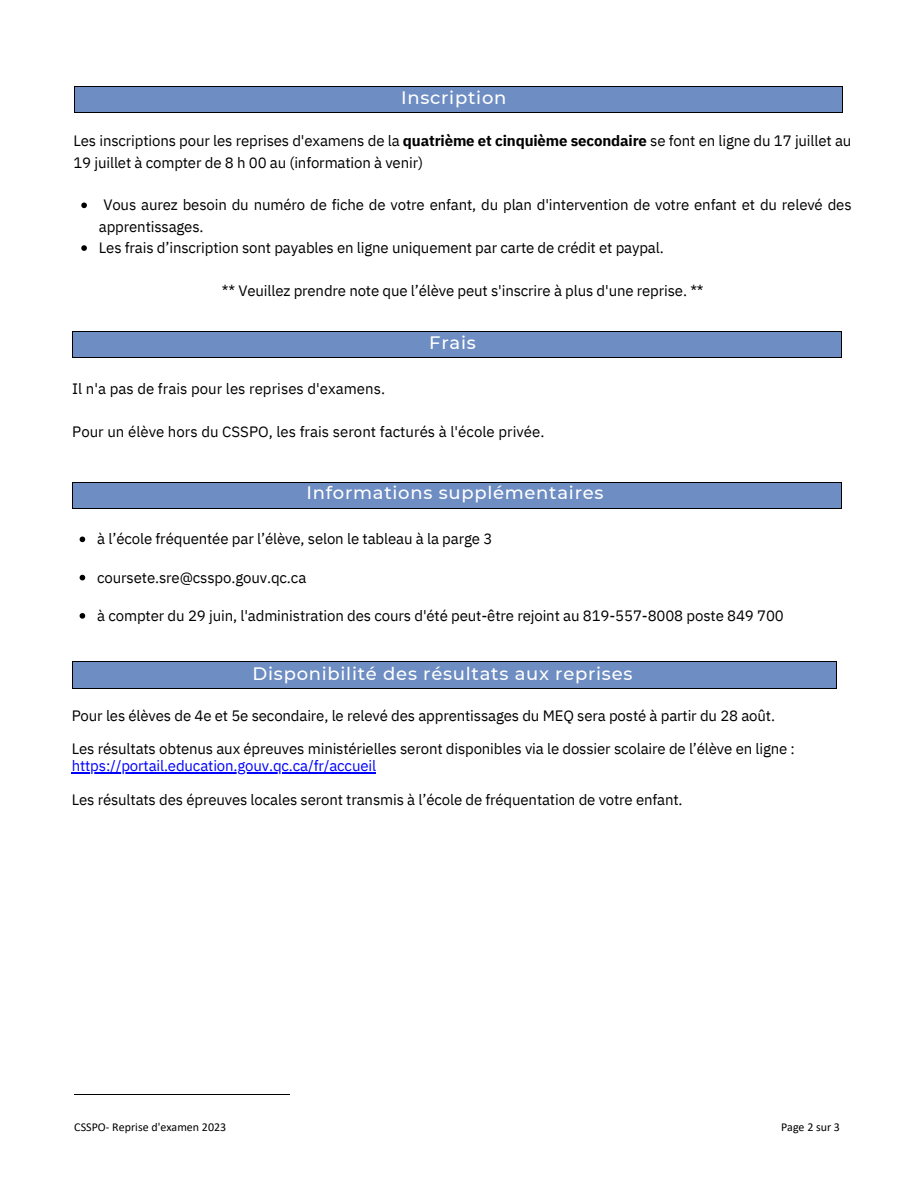
<style>
.page{position:relative;width:918px;height:1188px;background:#fff}
.page>*{position:absolute;margin:0;border:0;box-sizing:border-box;transform-origin:0 0}
.t1{font:500 18px "Montserrat";letter-spacing:.04em;color:#fff}
.t2{font:15px/21.3px "IBM Plex Sans";letter-spacing:-.01em;color:#000}
.t3{font:15px "IBM Plex Sans";letter-spacing:-.01em;color:#00f}
.t4{font:12px "Calibri";color:#000}
.s1{font-weight:700}
</style>
<div class="page">
<hr style="left:74px;top:1094px;width:216px;height:1px;background:#000">
<div style="left:83px;top:87px;width:752px;height:25px;background:#6e8dc2"></div>
<hr style="left:75px;top:86px;width:767px;height:1px;background:#000">
<svg style="left:74px;top:86px;width:1px;height:27px"></svg>
<hr style="left:75px;top:112px;width:767px;height:1px;background:#000">
<svg style="left:842px;top:86px;width:1px;height:27px"></svg>
<svg style="left:81px;top:203px;width:6px;height:5px"></svg>
<svg style="left:81px;top:245px;width:6px;height:6px"></svg>
<div style="left:73px;top:332px;width:768px;height:25px;background:#6e8dc2"></div>
<hr style="left:73px;top:331px;width:768px;height:1px;background:#000">
<svg style="left:72px;top:331px;width:1px;height:27px"></svg>
<hr style="left:73px;top:357px;width:768px;height:1px;background:#000">
<svg style="left:841px;top:331px;width:1px;height:27px"></svg>
<div style="left:80px;top:483px;width:754px;height:26px;background:#6e8dc2"></div>
<hr style="left:72px;top:483px;width:770px;height:1px;background:#000">
<svg style="left:72px;top:484px;width:1px;height:25px"></svg>
<hr style="left:72px;top:509px;width:770px;height:1px;background:#000">
<svg style="left:80px;top:537px;width:5px;height:5px"></svg>
<svg style="left:80px;top:575px;width:5px;height:5px"></svg>
<svg style="left:80px;top:613px;width:5px;height:6px"></svg>
<div style="left:73px;top:662px;width:763px;height:26px;background:#6e8dc2"></div>
<hr style="left:73px;top:661px;width:763px;height:1px;background:#000">
<svg style="left:72px;top:661px;width:1px;height:28px"></svg>
<hr style="left:73px;top:688px;width:763px;height:1px;background:#000">
<svg style="left:836px;top:661px;width:1px;height:28px"></svg>
<hr style="left:72px;top:772px;width:304px;height:2px;background:#00f">
<p class="t1" style="left:401px;top:85px;width:107px">Inscription</p>
<p class="t2" style="left:73px;top:129px;width:779px">Les inscriptions pour les reprises d'examens de la <span class="s1">quatrième et cinquième secondaire</span> se font en ligne du 17 juillet au<br>19 juillet à compter de 8 h 00 au (information à venir)</p>
<p class="t2" style="left:99px;top:193px;width:754px;text-indent:4px">Vous aurez besoin du numéro de fiche de votre enfant, du plan d'intervention de votre enfant et du relevé des apprentissages.<br>Les frais d’inscription sont payables en ligne uniquement par carte de crédit et paypal.</p>
<p class="t2" style="left:222px;top:279px;width:483px">** Veuillez prendre note que l’élève peut s'inscrire à plus d'une reprise. **</p>
<p class="t1" style="left:429px;top:330px;width:48px">Frais</p>
<p class="t2" style="left:72px;top:377px;width:314px">Il n'a pas de frais pour les reprises d'examens.</p>
<p class="t2" style="left:72px;top:420px;width:474px">Pour un élève hors du CSSPO, les frais seront facturés à l'école privée.</p>
<p class="t1" style="left:307px;top:480px;width:299px">Informations supplémentaires</p>
<p class="t2" style="left:97px;top:527px;width:397px">à l’école fréquentée par l’élève, selon le tableau à la parge 3</p>
<p class="t2" style="left:97px;top:565px;width:211px">coursete.sre@csspo.gouv.qc.ca</p>
<p class="t2" style="left:97px;top:604px;width:688px">à compter du 29 juin, l'administration des cours d'été peut-être rejoint au 819-557-8008 poste 849 700</p>
<p class="t1" style="left:253px;top:661px;width:381px">Disponibilité des résultats aux reprises</p>
<p class="t2" style="left:72px;top:703px;width:705px">Pour les élèves de 4e et 5e secondaire, le relevé des apprentissages du MEQ sera posté à partir du 28 août.</p>
<p class="t2" style="left:72px;top:737px;width:725px">Les résultats obtenus aux épreuves ministérielles seront disponibles via le dossier scolaire de l’élève en ligne :</p>
<p class="t3" style="left:72px;top:754px;width:306px">https://portail.education.gouv.qc.ca/fr/accueil</p>
<p class="t2" style="left:72px;top:788px;width:612px">Les résultats des épreuves locales seront transmis à l’école de fréquentation de votre enfant.</p>
<p class="t4" style="left:74px;top:1118px;width:154px">CSSPO- Reprise d'examen 2023</p>
<p class="t4" style="left:781px;top:1118px;width:60px">Page 2 sur 3</p>
</div>
